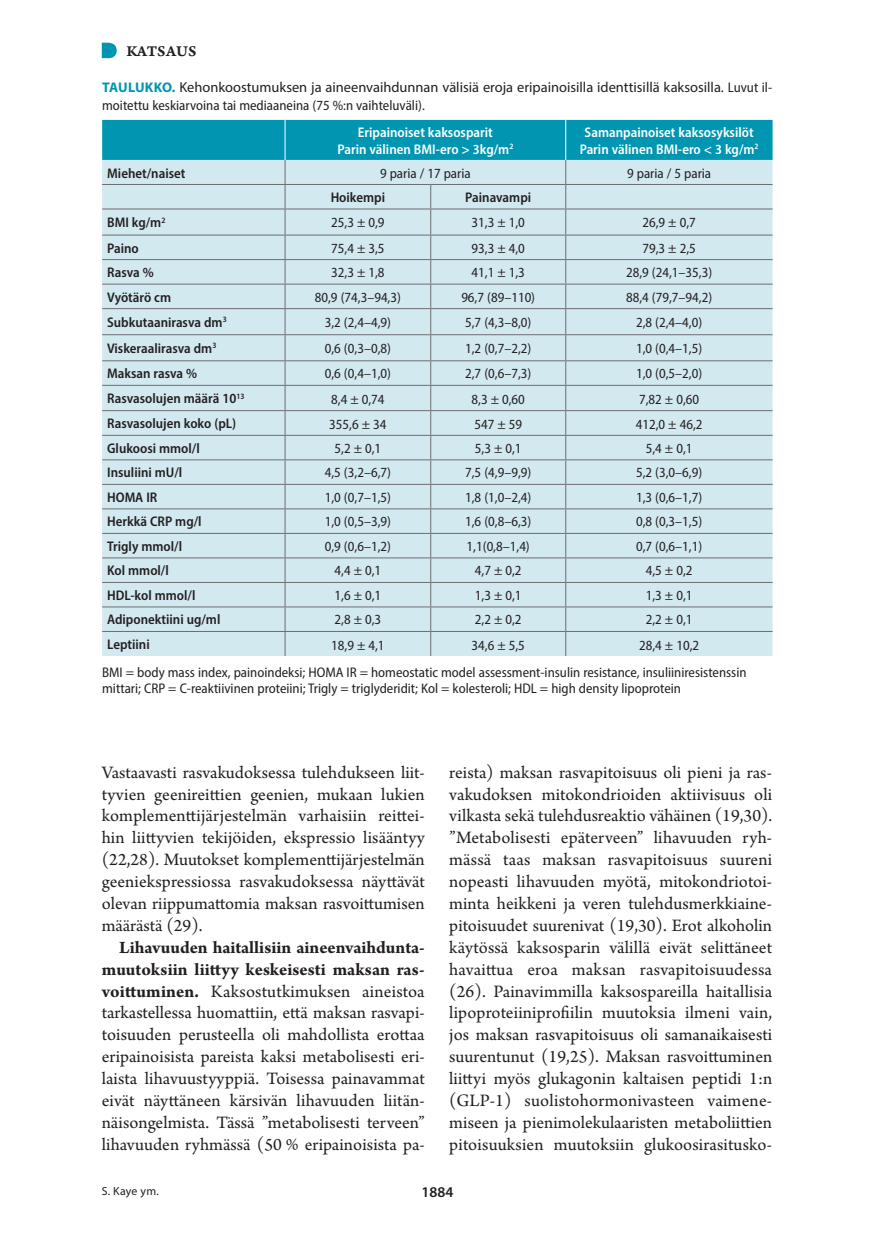
<style>
.page{position:relative;width:874px;height:1241px;background:#fff}
.page>*{position:absolute;margin:0;border:0;box-sizing:border-box;transform-origin:0 0}
.t1{font:18.38px/21.9px "Arno Pro";letter-spacing:.005em;color:#231f20;text-align:justify}
.vinj{font:15.75px "Arno Pro Smbd Caption";letter-spacing:.005em;color:#231f20}
.t2{font:600 14.88px "Myriad Pro";color:#231f20}
.kt{font:14.35px "Myriad Pro";color:#231f20}
.t{font:semi-condensed 14px/16.6px "Myriad Pro";color:#231f20}
.t-2{font:600 semi-condensed 14px "Myriad Pro";color:#231f20}
.t-3{font:600 semi-condensed 14px/16.6px "Myriad Pro";color:#fff;text-align:center}
.kt-2{font:semi-condensed 14px "Myriad Pro";color:#231f20}
.Ala{font:11.9px "Myriad Pro";letter-spacing:.015em;color:#231f20}
.s1{font-weight:700;font-size:14px;color:#0096b1}
.s2{font-stretch:semi-condensed;font-size:14px}
.s3{font-weight:700}
</style>
<div class="page">
<svg style="left:102px;top:120px;width:670px;height:536px;background:#bfdde6"></svg>
<hr style="left:284px;top:120px;width:1px;height:40px;background:#fff">
<hr style="left:565px;top:120px;width:1px;height:40px;background:#fff">
<svg style="left:102px;top:43px;width:15px;height:15px"></svg>
<p class="vinj" style="left:126px;top:41px;width:71px">KATSAUS</p>
<p class="kt" style="left:102px;top:79px;width:671px"><span class="s1">TAULUKKO.</span> Kehonkoostumuksen ja aineenvaihdunnan välisiä eroja eripainoisilla identtisillä kaksosilla. <span class="s2">Luvut il-</span></p>
<p class="kt-2" style="left:102px;top:97px;width:324px">moitettu keskiarvoina tai mediaaneina (75 %:n vaihteluväli).</p>
<p class="t-3" style="left:337px;top:123px;width:177px">Eripainoiset kaksosparit<br>Parin välinen BMI-ero &gt; 3kg/m<sup>2</sup></p>
<p class="t-3" style="left:579px;top:123px;width:180px">Samanpainoiset kaksosyksilöt<br>Parin välinen BMI-ero &lt; 3 kg/m<sup>2</sup></p>
<p class="t-2" style="left:107px;top:164px;width:80px">Miehet/naiset</p>
<p class="t" style="left:380px;top:165px;width:92px">9 paria / 17 paria</p>
<p class="t" style="left:626px;top:165px;width:86px">9 paria / 5 paria</p>
<p class="t-2" style="left:330px;top:188px;width:56px">Hoikempi</p>
<p class="t-2" style="left:465px;top:188px;width:67px">Painavampi</p>
<p class="t-2" style="left:107px;top:214px;width:60px">BMI kg/m<sup>2</sup></p>
<p class="t" style="left:331px;top:214px;width:55px">25,3 ± 0,9</p>
<p class="t" style="left:471px;top:214px;width:55px">31,3 ± 1,0</p>
<p class="t" style="left:642px;top:214px;width:55px">26,9 ± 0,7</p>
<p class="t-2" style="left:107px;top:239px;width:33px">Paino</p>
<p class="t" style="left:331px;top:239px;width:55px">75,4 ± 3,5</p>
<p class="t" style="left:471px;top:239px;width:55px">93,3 ± 4,0</p>
<p class="t" style="left:642px;top:240px;width:55px">79,3 ± 2,5</p>
<p class="t-2" style="left:107px;top:263px;width:48px">Rasva %</p>
<p class="t" style="left:331px;top:264px;width:55px">32,3 ± 1,8</p>
<p class="t" style="left:471px;top:264px;width:55px">41,1 ± 1,3</p>
<p class="t" style="left:625px;top:264px;width:88px">28,9 (24,1–35,3)</p>
<p class="t-2" style="left:107px;top:288px;width:65px">Vyötärö cm</p>
<p class="t" style="left:314px;top:288px;width:88px">80,9 (74,3–94,3)</p>
<p class="t" style="left:461px;top:288px;width:75px">96,7 (89–110)</p>
<p class="t" style="left:625px;top:288px;width:88px">88,4 (79,7–94,2)</p>
<p class="t-2" style="left:107px;top:313px;width:121px">Subkutaanirasva dm<sup>3</sup></p>
<p class="t" style="left:324px;top:314px;width:68px">3,2 (2,4–4,9)</p>
<p class="t" style="left:465px;top:314px;width:68px">5,7 (4,3–8,0)</p>
<p class="t" style="left:635px;top:314px;width:68px">2,8 (2,4–4,0)</p>
<p class="t-2" style="left:107px;top:339px;width:111px">Viskeraalirasva dm<sup>3</sup></p>
<p class="t" style="left:324px;top:340px;width:68px">0,6 (0,3–0,8)</p>
<p class="t" style="left:465px;top:340px;width:68px">1,2 (0,7–2,2)</p>
<p class="t" style="left:635px;top:340px;width:68px">1,0 (0,4–1,5)</p>
<p class="t-2" style="left:107px;top:365px;width:91px">Maksan rasva %</p>
<p class="t" style="left:324px;top:365px;width:68px">0,6 (0,4–1,0)</p>
<p class="t" style="left:465px;top:365px;width:68px">2,7 (0,6–7,3)</p>
<p class="t" style="left:635px;top:365px;width:68px">1,0 (0,5–2,0)</p>
<p class="t-2" style="left:107px;top:389px;width:139px">Rasvasolujen määrä 10<sup>13</sup></p>
<p class="t" style="left:331px;top:391px;width:55px">8,4 ± 0,74</p>
<p class="t" style="left:471px;top:391px;width:55px">8,3 ± 0,60</p>
<p class="t" style="left:638px;top:391px;width:61px">7,82 ± 0,60</p>
<p class="t-2" style="left:107px;top:414px;width:130px">Rasvasolujen koko (pL)</p>
<p class="t" style="left:329px;top:415px;width:59px">355,6 ± 34</p>
<p class="t" style="left:474px;top:415px;width:49px">547 ± 59</p>
<p class="t" style="left:635px;top:415px;width:68px">412,0 ± 46,2</p>
<p class="t-2" style="left:107px;top:439px;width:94px">Glukoosi mmol/l</p>
<p class="t" style="left:334px;top:439px;width:48px">5,2 ± 0,1</p>
<p class="t" style="left:474px;top:439px;width:48px">5,3 ± 0,1</p>
<p class="t" style="left:645px;top:439px;width:48px">5,4 ± 0,1</p>
<p class="t-2" style="left:107px;top:464px;width:77px">Insuliini mU/l</p>
<p class="t" style="left:324px;top:464px;width:68px">4,5 (3,2–6,7)</p>
<p class="t" style="left:465px;top:464px;width:68px">7,5 (4,9–9,9)</p>
<p class="t" style="left:635px;top:464px;width:68px">5,2 (3,0–6,9)</p>
<p class="t-2" style="left:107px;top:488px;width:52px">HOMA IR</p>
<p class="t" style="left:324px;top:488px;width:68px">1,0 (0,7–1,5)</p>
<p class="t" style="left:465px;top:488px;width:68px">1,8 (1,0–2,4)</p>
<p class="t" style="left:635px;top:488px;width:68px">1,3 (0,6–1,7)</p>
<p class="t-2" style="left:107px;top:513px;width:96px">Herkkä CRP mg/l</p>
<p class="t" style="left:324px;top:513px;width:68px">1,0 (0,5–3,9)</p>
<p class="t" style="left:465px;top:513px;width:68px">1,6 (0,8–6,3)</p>
<p class="t" style="left:635px;top:513px;width:68px">0,8 (0,3–1,5)</p>
<p class="t-2" style="left:107px;top:537px;width:76px">Trigly mmol/l</p>
<p class="t" style="left:324px;top:537px;width:68px">0,9 (0,6–1,2)</p>
<p class="t" style="left:466px;top:537px;width:65px">1,1(0,8–1,4)</p>
<p class="t" style="left:635px;top:537px;width:68px">0,7 (0,6–1,1)</p>
<p class="t-2" style="left:107px;top:562px;width:63px">Kol mmol/l</p>
<p class="t" style="left:334px;top:562px;width:48px">4,4 ± 0,1</p>
<p class="t" style="left:474px;top:562px;width:48px">4,7 ± 0,2</p>
<p class="t" style="left:645px;top:562px;width:48px">4,5 ± 0,2</p>
<p class="t-2" style="left:107px;top:586px;width:90px">HDL-kol mmol/l</p>
<p class="t" style="left:334px;top:587px;width:48px">1,6 ± 0,1</p>
<p class="t" style="left:474px;top:586px;width:48px">1,3 ± 0,1</p>
<p class="t" style="left:645px;top:587px;width:48px">1,3 ± 0,1</p>
<p class="t-2" style="left:107px;top:611px;width:115px">Adiponektiini ug/ml</p>
<p class="t" style="left:334px;top:611px;width:48px">2,8 ± 0,3</p>
<p class="t" style="left:474px;top:611px;width:48px">2,2 ± 0,2</p>
<p class="t" style="left:645px;top:611px;width:48px">2,2 ± 0,1</p>
<p class="t-2" style="left:107px;top:635px;width:44px">Leptiini</p>
<p class="t" style="left:331px;top:636px;width:55px">18,9 ± 4,1</p>
<p class="t" style="left:471px;top:636px;width:55px">34,6 ± 5,5</p>
<p class="t" style="left:638px;top:636px;width:61px">28,4 ± 10,2</p>
<p class="t" style="left:102px;top:663px;width:645px">BMI = body mass index, painoindeksi; HOMA IR = homeostatic model assessment-insulin resistance, insuliiniresistenssin mittari; CRP = C-reaktiivinen proteiini; Trigly = triglyderidit; Kol = kolesteroli; HDL = high density lipoprotein</p>
<p class="t1" style="left:102px;top:762px;width:324px">Vastaavasti rasvakudoksessa tulehdukseen liit&shy;tyvien geenireittien geenien, mukaan lukien komplementtijärjestelmän varhaisiin reittei&shy;hin liittyvien tekijöiden, ekspressio lisääntyy (22,28). Muutokset komplementtijärjestelmän geeniekspressiossa rasvakudoksessa näyttävät olevan riippumattomia maksan rasvoittumisen määrästä (29).</p>
<p class="t1" style="left:102px;top:937px;width:324px;text-indent:17px"><span class="s3">Lihavuuden haitallisiin aineenvaihdunta&shy;muutoksiin liittyy keskeisesti maksan ras&shy;voittuminen.</span> Kaksostutkimuksen aineistoa tarkastellessa huomattiin, että maksan rasvapi&shy;toisuuden perusteella oli mahdollista erottaa eripainoisista pareista kaksi metabolisesti eri&shy;laista lihavuustyyppiä. Toisessa painavammat eivät näyttäneen kärsivän lihavuuden liitän&shy;näisongelmista. Tässä ”metabolisesti terveen” lihavuuden ryhmässä (50 % eripainoisista pa-</p>
<p class="t1" style="left:449px;top:762px;width:324px">reista) maksan rasvapitoisuus oli pieni ja ras&shy;vakudoksen mitokondrioiden aktiivisuus oli vilkasta sekä tulehdusreaktio vähäinen (19,30). ”Metabolisesti epäterveen” lihavuuden ryh&shy;mässä taas maksan rasvapitoisuus suureni nopeasti lihavuuden myötä, mitokondriotoi&shy;minta heikkeni ja veren tulehdusmerkkiaine&shy;pitoisuudet suurenivat (19,30). Erot alkoholin käytössä kaksosparin välillä eivät selittäneet havaittua eroa maksan rasvapitoisuudessa (26). Painavimmilla kaksospareilla haitallisia lipoproteiiniprofiilin muutoksia ilmeni vain, jos maksan rasvapitoisuus oli samanaikaisesti suurentunut (19,25). Maksan rasvoittuminen liittyi myös glukagonin kaltaisen peptidi 1:n (GLP-1) suolistohormonivasteen vaimene&shy;miseen ja pienimolekulaaristen metaboliittien pitoisuuksien muutoksiin glukoosirasitusko-</p>
<p class="Ala" style="left:102px;top:1183px;width:59px">S. Kaye ym.</p>
<p class="t2" style="left:421px;top:1182px;width:33px">1884</p>
</div>
